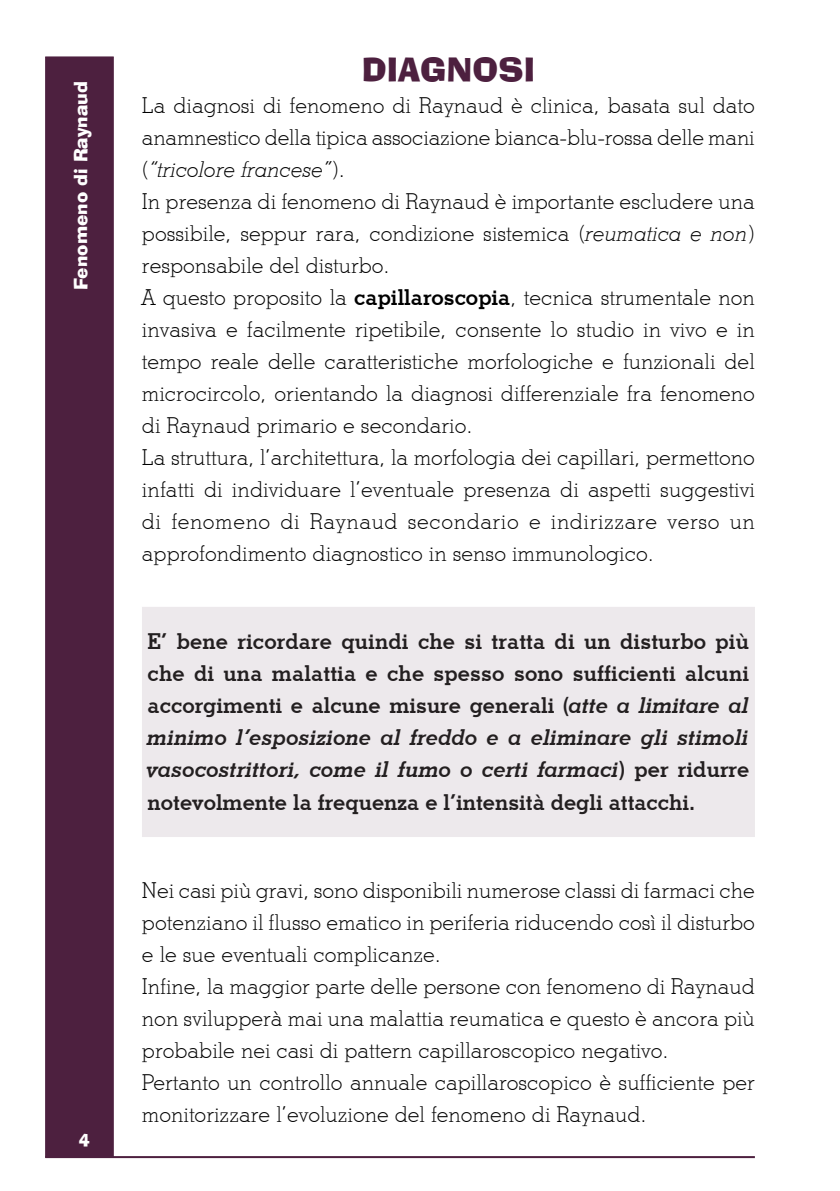
<style>
.page{position:relative;width:840px;height:1191px;background:#fff}
.page>*{position:absolute;margin:0;border:0;box-sizing:border-box;transform-origin:0 0}
.t1{font:32px "Ad Lib BT";color:#4d203f}
.t2{font:300 22px/32px "Stymie BT";color:#000}
.t3{font:700 22px/32px "Stymie BT";color:#231f20;text-align:justify}
.t4{font:18px "Ad Lib BT";color:#fff}
.t5{font:16px "Ad Lib BT";color:#fff}
.s1{font-style:italic}
.s2{font-weight:700}
</style>
<div class="page">
<div style="left:45px;top:57px;width:68px;height:1100px;background:#4d203f;border:1px solid #4d203f"></div>
<hr style="left:45px;top:1156px;width:709px;height:2px;background:#4d203f">
<div style="left:142px;top:607px;width:612px;height:230px;background:#ede9ec"></div>
<p class="t4" style="left:69px;top:290px;width:211px;rotate:-90deg">Fenomeno di Raynaud</p>
<p class="t5" style="left:79px;top:1130px;width:12px">4</p>
<h1 class="t1" style="left:361px;top:49px;width:174px">DIAGNOSI</h1>
<p class="t2" style="left:142px;top:89px;width:614px">La diagnosi di fenomeno di Raynaud è clinica, basata sul dato anamnestico della tipica associazione bianca-blu-rossa delle mani (<span class="s1">“tricolore francese”</span>).<br>In presenza di fenomeno di Raynaud è importante escludere una possibile, seppur rara, condizione sistemica (<span class="s1">reumatica e non</span>) responsabile del disturbo.<br>A questo proposito la <span class="s2">capillaroscopia</span>, tecnica strumentale non invasiva e facilmente ripetibile, consente lo studio in vivo e in tempo reale delle caratteristiche morfologiche e funzionali del microcircolo, orientando la diagnosi differenziale fra fenomeno di Raynaud primario e secondario.<br>La struttura, l’architettura, la morfologia dei capillari, permettono infatti di individuare l’eventuale presenza di aspetti suggestivi di fenomeno di Raynaud secondario e indirizzare verso un approfondimento diagnostico in senso immunologico.</p>
<p class="t3" style="left:147px;top:625px;width:603px">E’ bene ricordare quindi che si tratta di un disturbo più che di una malattia e che spesso sono sufficienti alcuni accorgimenti e alcune misure generali (<span class="s1">atte a limitare al minimo l’esposizione al freddo e a eliminare gli stimoli vasocostrittori, come il fumo o certi farmaci</span>) per ridurre notevolmente la frequenza e l’intensità degli attacchi.</p>
<p class="t2" style="left:142px;top:873px;width:614px">Nei casi più gravi, sono disponibili numerose classi di farmaci che potenziano il flusso ematico in periferia riducendo così il disturbo e le sue eventuali complicanze.<br>Infine, la maggior parte delle persone con fenomeno di Raynaud non svilupperà mai una malattia reumatica e questo è ancora più probabile nei casi di pattern capillaroscopico negativo.<br>Pertanto un controllo annuale capillaroscopico è sufficiente per monitorizzare l’evoluzione del fenomeno di Raynaud.</p>
</div>
